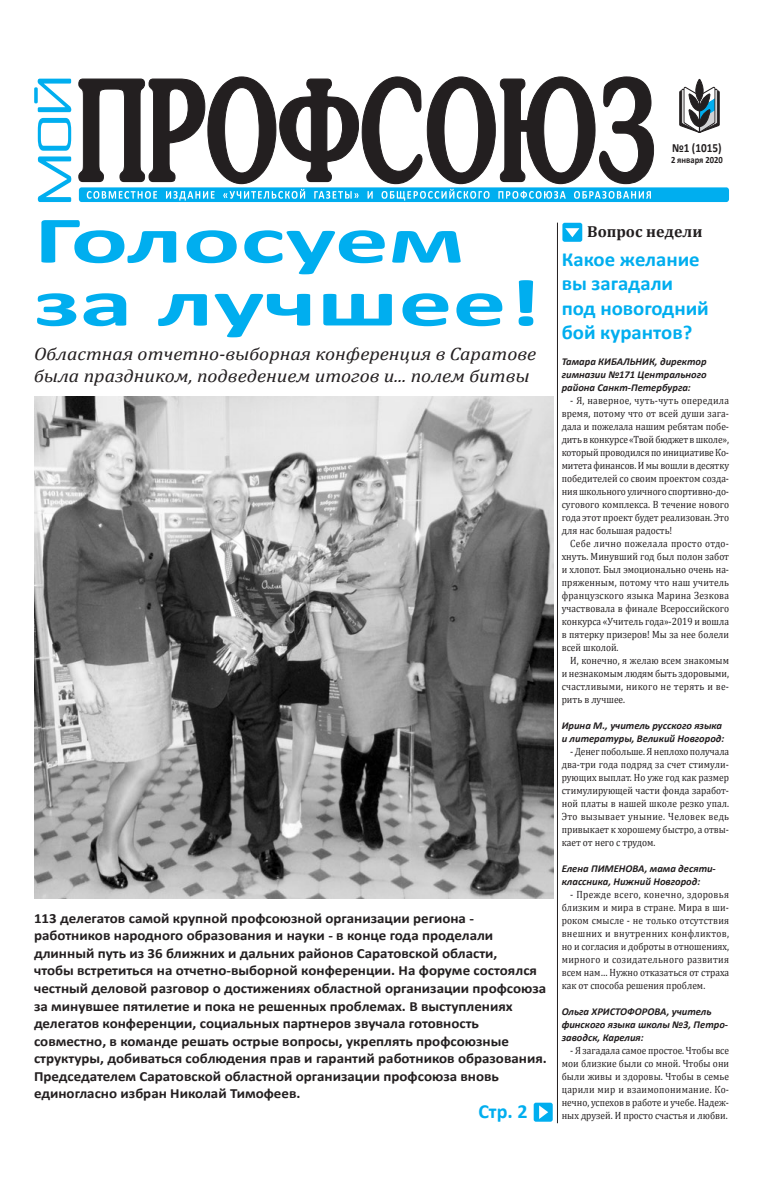
<style>
.page{position:relative;width:766px;height:1191px;background:#fff}
.page>*{position:absolute;margin:0;border:0;box-sizing:border-box;transform-origin:0 0}
.Заголовок_большой{font:700 67px "Calibri";color:#00aeef;scale:1.6 1}
.Заголовок_колонки{font:700 20px/24.4px "Calibri";color:#00aeef;scale:1.04 1}
.Страница{font:700 20px "Calibri";color:#00aeef}
.Подзаголовок{font:italic 18px/22px "Cambria";color:#231f20;scale:1.1 1}
.Рубрика{font:700 16px "Cambria";color:#231f20}
.Врез_плотный{font:700 14px/17.5px "Calibri";color:#231f20;scale:1.07 1}
.t1{font:700 12.5px "Calibri";color:#231f20;scale:.9 1}
.Текст{font:10.5px/13px "Cambria";color:#231f20;text-align:justify;scale:.9 1}
.Мнение-Комментарий{font:italic 700 10.5px/13px "Calibri";color:#231f20}
.t2{font:700 9.5px "Calibri";color:#231f20;scale:.9 1}
</style>
<div class="page">
<svg style="left:79px;top:77px;width:574px;height:107px"></svg>
<div style="left:79px;top:187px;width:649px;height:15px;background:#00aeef;border-radius:3px"></div>
<svg style="left:87px;top:189px;width:402px;height:12px"></svg>
<svg style="left:498px;top:191px;width:152px;height:8px"></svg>
<svg style="left:679px;top:78px;width:40px;height:55px"></svg>
<svg style="left:34px;top:79px;width:37px;height:123px"></svg>
<div style="left:562px;top:223px;width:20px;height:19px;background:#00aeef;border-radius:2px"></div>
<svg style="left:565px;top:228px;width:14px;height:9px"></svg>
<hr style="left:557px;top:223px;width:1px;height:900px;background:#231f20">
<img style="left:34px;top:396px;width:519px;height:502px">
<div style="left:533px;top:1102px;width:19px;height:19px;background:#00aeef;border-radius:2px"></div>
<svg style="left:539px;top:1105px;width:9px;height:14px"></svg>
<p class="t1" style="left:671px;top:139px;width:57px">№1 (1015)</p>
<p class="t2" style="left:671px;top:154px;width:59px">2 января 2020</p>
<p class="Заголовок_большой" style="left:34px;top:193px;width:270px">Голосуем</p>
<p class="Заголовок_большой" style="left:34px;top:256px;width:318px">за лучшее!</p>
<p class="Подзаголовок" style="left:34px;top:342px;width:458px">Областная отчетно-выборная конференция в Саратове была праздником, подведением итогов и... полем битвы</p>
<p class="Врез_плотный" style="left:34px;top:909px;width:480px">113 делегатов самой крупной профсоюзной организации региона - работников народного образования и науки - в конце года проделали длинный путь из 36 ближних и дальних районов Саратовской области,<br>чтобы встретиться на отчетно-выборной конференции. На форуме состоялся честный деловой разговор о достижениях областной организации профсоюза за минувшее пятилетие и пока не решенных проблемах. В выступлениях делегатов конференции, социальных партнеров звучала готовность совместно, в команде решать острые вопросы, укреплять профсоюзные структуры, добиваться соблюдения прав и гарантий работников образования.<br>Председателем Саратовской областной организации профсоюза вновь единогласно избран Николай Тимофеев.</p>
<p class="Страница" style="left:478px;top:1097px;width:51px">Стр. 2</p>
<p class="Рубрика" style="left:587px;top:220px;width:117px">Вопрос недели</p>
<p class="Заголовок_колонки" style="left:561px;top:246px;width:143px">Какое желание вы загадали под новогодний бой курантов?</p>
<p class="Мнение-Комментарий" style="left:561px;top:355px;width:146px;text-align:justify">Тамара КИБАЛЬНИК, директор гимназии №171 Центрального района Санкт-Петербурга:</p>
<p class="Текст" style="left:561px;top:394px;width:187px;text-indent:9px">- Я, наверное, чуть-чуть опередила время, потому что от всей души зага&shy;дала и пожелала нашим ребятам побе&shy;дить в конкурсе «Твой бюджет в школе», который проводился по инициативе Ко&shy;митета финансов. И мы вошли в десятку победителей со своим проектом созда&shy;ния школьного уличного спортивно-до&shy;сугового комплекса. В течение нового года этот проект будет реализован. Это для нас большая радость!</p>
<p class="Текст" style="left:561px;top:537px;width:187px;text-indent:9px">Себе лично пожелала просто отдо&shy;хнуть. Минувший год был полон забот и хлопот. Был эмоционально очень на&shy;пряженным, потому что наш учитель французского языка Марина Зезкова участвовала в финале Всероссийского конкурса «Учитель года»-2019 и вошла в пятерку призеров! Мы за нее болели всей школой.</p>
<p class="Текст" style="left:561px;top:654px;width:187px;text-indent:9px">И, конечно, я желаю всем знакомым и незнакомым людям быть здоровыми, счастливыми, никого не терять и ве&shy;рить в лучшее.</p>
<p class="Мнение-Комментарий" style="left:561px;top:719px;width:164px">Ирина М., учитель русского языка и литературы, Великий Новгород:</p>
<p class="Текст" style="left:561px;top:745px;width:187px;text-indent:9px">- Денег побольше. Я неплохо получала два-три года подряд за счет стимули&shy;рующих выплат. Но уже год как размер стимулирующей части фонда заработ&shy;ной платы в нашей школе резко упал.<br>Это вызывает уныние. Человек ведь привыкает к хорошему быстро, а отвы&shy;кает от него с трудом.</p>
<p class="Мнение-Комментарий" style="left:561px;top:862px;width:156px">Елена ПИМЕНОВА, мама десяти&shy;классника, Нижний Новгород:</p>
<p class="Текст" style="left:561px;top:888px;width:187px;text-indent:9px">- Прежде всего, конечно, здоровья близким и мира в стране. Мира в ши&shy;роком смысле - не только отсутствия внешних и внутренних конфликтов, но и согласия и доброты в отношениях, мирного и созидательного развития всем нам… Нужно отказаться от страха как от способа решения проблем.</p>
<p class="Мнение-Комментарий" style="left:561px;top:1005px;width:168px">Ольга ХРИСТОФОРОВА, учитель финского языка школы №3, Петро&shy;заводск, Карелия:</p>
<p class="Текст" style="left:561px;top:1044px;width:187px;text-indent:9px">- Я загадала самое простое. Чтобы все мои близкие были со мной. Чтобы они были живы и здоровы. Чтобы в семье царили мир и взаимопонимание. Ко&shy;нечно, успехов в работе и учебе. Надеж&shy;ных друзей. И просто счастья и любви.</p>
</div>
